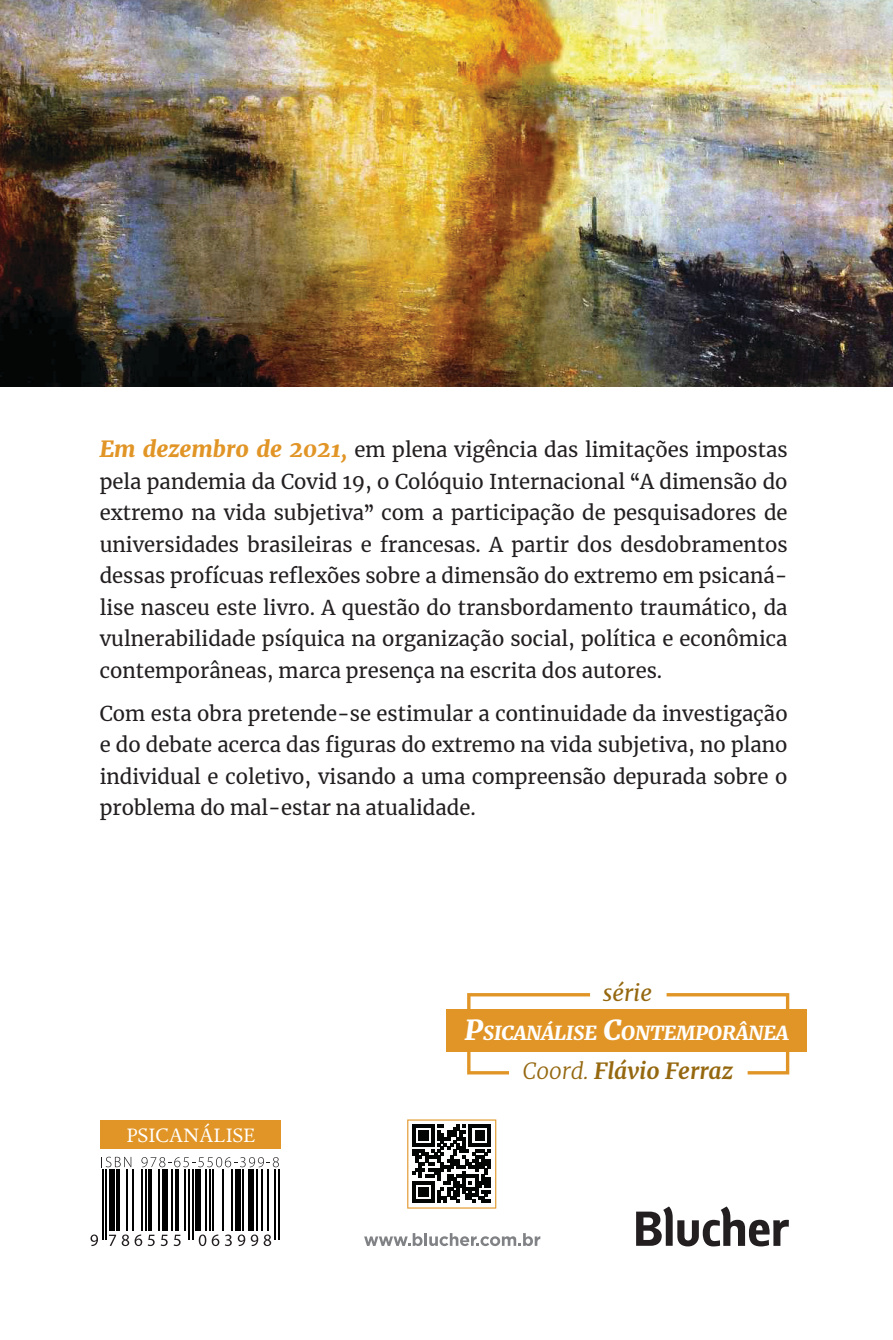
<style>
.page{position:relative;width:893px;height:1340px;background:#fff}
.page>*{position:absolute;margin:0;border:0;box-sizing:border-box;transform-origin:0 0}
.t1{font:italic 700 22.5px "Merriweather";color:#956810}
.t2{font:italic 22.5px "Merriweather";color:#956810}
.t3{font:20.25px/31.5px "Merriweather";color:#231f20;text-align:justify}
.t4{font:italic 900 19.57px "Merriweather";color:#fff}
.t5{font:19.12px "Adriane Text";color:#fff}
.s1{font-weight:900;font-style:italic;font-size:22.5px;color:#e19526}
.s2{font-size:27.9px}
.s3{font-weight:300}
</style>
<div class="page">
<img style="left:0;top:0;width:893px;height:386px">
<svg style="left:636px;top:1206px;width:153px;height:40px"></svg>
<div style="left:100px;top:1120px;width:180px;height:29px;background:#e19526"></div>
<svg style="left:364px;top:1233px;width:176px;height:13px"></svg>
<svg style="left:467px;top:993px;width:123px;height:81px"></svg>
<svg style="left:667px;top:993px;width:122px;height:81px"></svg>
<div style="left:446px;top:1009px;width:361px;height:42px;background:#e19526"></div>
<svg style="left:105px;top:1156px;width:26px;height:11px"></svg>
<svg style="left:141px;top:1157px;width:138px;height:10px"></svg>
<svg style="left:90px;top:1234px;width:8px;height:12px"></svg>
<svg style="left:109px;top:1234px;width:7px;height:11px"></svg>
<svg style="left:122px;top:1234px;width:7px;height:12px"></svg>
<svg style="left:135px;top:1234px;width:7px;height:12px"></svg>
<svg style="left:148px;top:1234px;width:7px;height:12px"></svg>
<svg style="left:161px;top:1234px;width:7px;height:12px"></svg>
<svg style="left:174px;top:1234px;width:7px;height:12px"></svg>
<svg style="left:199px;top:1234px;width:7px;height:12px"></svg>
<svg style="left:212px;top:1234px;width:7px;height:12px"></svg>
<svg style="left:225px;top:1234px;width:7px;height:12px"></svg>
<svg style="left:238px;top:1234px;width:7px;height:12px"></svg>
<svg style="left:251px;top:1234px;width:7px;height:12px"></svg>
<svg style="left:264px;top:1234px;width:7px;height:12px"></svg>
<hr style="left:102px;top:1169px;width:1px;height:70px;background:#000001">
<hr style="left:105px;top:1169px;width:2px;height:70px;background:#000001">
<div style="left:109px;top:1169px;width:6px;height:61px;background:#000001"></div>
<hr style="left:116px;top:1169px;width:4px;height:61px;background:#000001">
<hr style="left:126px;top:1169px;width:2px;height:61px;background:#000001">
<hr style="left:132px;top:1169px;width:2px;height:61px;background:#000001">
<hr style="left:141px;top:1169px;width:2px;height:61px;background:#000001">
<hr style="left:145px;top:1169px;width:2px;height:61px;background:#000001">
<hr style="left:149px;top:1169px;width:3px;height:61px;background:#000001">
<hr style="left:158px;top:1169px;width:2px;height:61px;background:#000001">
<div style="left:162px;top:1169px;width:5px;height:61px;background:#000001"></div>
<hr style="left:171px;top:1169px;width:2px;height:61px;background:#000001">
<hr style="left:175px;top:1169px;width:4px;height:61px;background:#000001">
<hr style="left:184px;top:1169px;width:2px;height:61px;background:#000001">
<hr style="left:188px;top:1169px;width:2px;height:70px;background:#000001">
<hr style="left:192px;top:1169px;width:2px;height:70px;background:#000001">
<div style="left:195px;top:1169px;width:6px;height:61px;background:#000001"></div>
<hr style="left:205px;top:1169px;width:2px;height:61px;background:#000001">
<hr style="left:209px;top:1169px;width:2px;height:61px;background:#000001">
<hr style="left:212px;top:1169px;width:2px;height:61px;background:#000001">
<hr style="left:222px;top:1169px;width:2px;height:61px;background:#000001">
<hr style="left:231px;top:1169px;width:2px;height:61px;background:#000001">
<div style="left:235px;top:1169px;width:6px;height:61px;background:#000001"></div>
<hr style="left:242px;top:1169px;width:2px;height:61px;background:#000001">
<div style="left:248px;top:1169px;width:6px;height:61px;background:#000001"></div>
<hr style="left:256px;top:1169px;width:1px;height:61px;background:#000001">
<hr style="left:261px;top:1169px;width:2px;height:61px;background:#000001">
<hr style="left:267px;top:1169px;width:2px;height:61px;background:#000001">
<hr style="left:274px;top:1169px;width:2px;height:70px;background:#000001">
<hr style="left:278px;top:1169px;width:2px;height:70px;background:#000001">
<svg style="left:407px;top:1119px;width:89px;height:89px"></svg>
<p class="t3" style="left:100px;top:433px;width:689px"><span class="s1">Em dezembro de 2021,</span> em plena vigência das limitações impostas pela pandemia da Covid 19, o Colóquio Internacional “A dimensão do extremo na vida subjetiva</p>
<p class="t3" style="left:100px;top:496px;width:689px;text-indent:282px">com a participação de pesquisadores de universidades brasileiras e francesas. A partir dos desdobramentos dessas profícuas reflexões sobre a dimensão do extremo em psicaná&shy;lise nasceu este livro. A questão do transbordamento traumático, da vulnerabilidade psíquica na organização social, política e econômica contemporâneas, marca presença na escrita dos autores.</p>
<p class="t3" style="left:100px;top:697px;width:689px">Com esta obra pretende-se estimular a continuidade da investigação e do debate acerca das figuras do extremo na vida subjetiva, no plano individual e coletivo, visando a uma compreensão depurada sobre o problema do mal-estar na atualidade.</p>
<p class="t3" style="left:364px;top:483px;width:11px">„</p>
<p class="t2" style="left:603px;top:977px;width:51px">série</p>
<p class="t4" style="left:465px;top:1019px;width:325px"><span class="s2">P</span>SICANÁLISE <span class="s2">C</span>ONTEMPORÂNEA</p>
<p class="t5" style="left:127px;top:1121px;width:131px">PSICANÁLISE</p>
<p class="t1" style="left:523px;top:1055px;width:212px"><span class="s3">Coord.</span> Flávio Ferraz</p>
</div>
